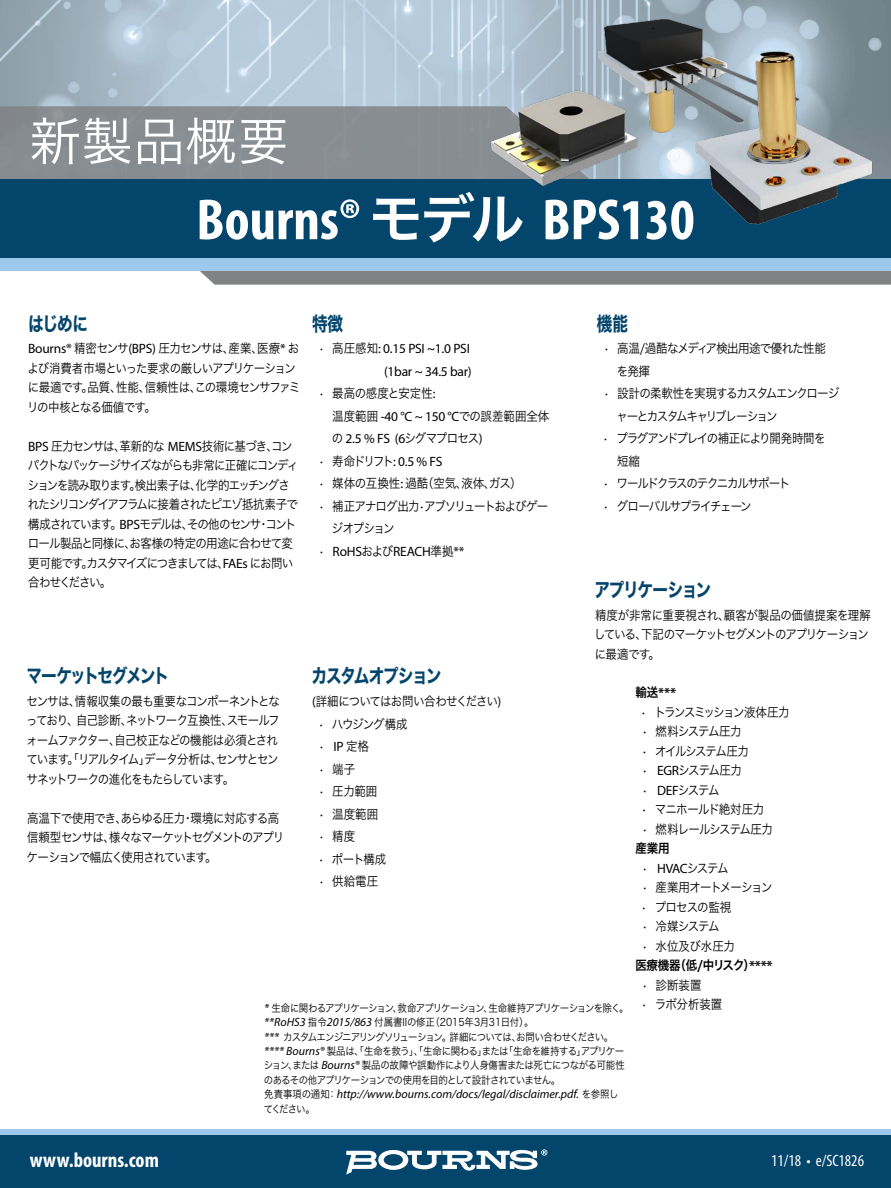
<style>
.page{position:relative;width:891px;height:1188px;background:#fff}
.page>*{position:absolute;margin:0;border:0;box-sizing:border-box;transform-origin:0 0}
.t1{font:700 condensed 58.35px "Myriad Pro";color:#fff}
.t2{font:51px "Hiragino Sans W3";letter-spacing:.02em;color:#fff}
.t3{font:700 condensed 21px "Myriad Pro";color:#fff}
.t4{font:19.5px "Hiragino Sans W7";letter-spacing:-.08em;color:#04456b;scale:.8 1}
.t5{font:19.5px "Hiragino Sans W7";letter-spacing:-.105em;color:#04456b;scale:.8 1}
.t6{font:condensed 16.5px "Myriad Pro";color:#fff}
.t7{font:13.5px/22.5px "Myriad Pro";letter-spacing:-.02em;color:#000;text-align:right}
.t8{font:700 13.5px "Myriad Pro";color:#000}
.t9{font:12.75px/19.5px "Hiragino Sans W3";letter-spacing:-.075em;color:#000;scale:.9 1}
.t10{font:12.75px/19.5px "Hiragino Sans W3";letter-spacing:-.055em;color:#000;scale:.9 1}
.t11{font:12.75px/22.5px "Hiragino Sans W3";letter-spacing:-.11em;color:#000;scale:.9 1}
.t12{font:12.75px/22.5px "Hiragino Sans W3";letter-spacing:-.105em;color:#000;scale:.9 1}
.t13{font:12.75px/22.5px "Hiragino Sans W3";color:#000;scale:.9 1}
.t14{font:12.75px "Hiragino Sans W3";letter-spacing:-.02em;color:#000;scale:.9 1}
.t15{font:12.75px "Hiragino Sans W6";letter-spacing:-.055em;color:#000;scale:.9 1}
.t16{font:12.75px "Hiragino Sans W3";letter-spacing:-.13em;color:#000;scale:.9 1}
.t17{font:12.75px "Hiragino Sans W3";letter-spacing:-.12em;color:#000;scale:.9 1}
.t18{font:12.75px "Hiragino Sans W3";letter-spacing:-.005em;color:#000;scale:.9 1}
.t19{font:12.75px "Hiragino Sans W6";letter-spacing:-.02em;color:#000;scale:.9 1}
.t20{font:italic 12px "Myriad Pro";color:#000}
.t21{font:10.5px/14.4px "Hiragino Sans W3";letter-spacing:-.06em;color:#000;scale:.9 1}
.s1{font-family:"Hiragino Sans W6";font-weight:400;font-stretch:normal;font-size:54px}
.s2{font-family:"Myriad Pro";font-size:13.5px}
.s3{font-family:"Hiragino Sans W3";font-size:12.75px}
.s4{font-family:"Myriad Pro";font-style:italic;font-size:12px}
.s5{font-family:"Hiragino Sans W3";font-style:normal;font-size:10.5px}
.s6{font-family:"Hiragino Sans W6";font-weight:400;font-size:12.75px}
.s7{font-family:"Myriad Pro";font-weight:700;font-size:13.5px}
</style>
<div class="page">
<img style="left:0;top:0;width:891px;height:179px">
<div style="left:0;top:1130px;width:891px;height:7px;background:#9fc9ec"></div>
<div style="left:0;top:1135px;width:891px;height:53px;background:#04456b"></div>
<svg style="left:346px;top:1149px;width:201px;height:26px"></svg>
<img style="left:587px;top:0;width:221px;height:179px">
<div style="left:0;top:106px;width:471px;height:73px;background:#888d92"></div>
<svg style="left:128px;top:270px;width:763px;height:15px;background:#919599"></svg>
<div style="left:0;top:181px;width:891px;height:89px;background:#9fc9ec"></div>
<div style="left:0;top:179px;width:891px;height:79px;background:#04456b"></div>
<img style="left:687px;top:32px;width:191px;height:193px">
<img style="left:471px;top:68px;width:193px;height:118px">
<h2 class="t2" style="left:30px;top:96px;width:261px">新製品概要</h2>
<h1 class="t1" style="left:196px;top:183px;width:500px">Bourns® <span class="s1">モデル</span> BPS130</h1>
<h3 class="t4" style="left:28px;top:308px;width:77px">はじめに</h3>
<p class="t9" style="left:27px;top:338px;width:305px"><span class="s2">Bourns®</span> 精密センサ<span class="s2">(BPS)</span> 圧力センサは、産業、医療<span class="s2">*</span> および消費者市場といった要求の厳しいアプリケーションに最適です。品質、性能、信頼性は、この環境センサファミリの中核となる価値です。</p>
<p class="t9" style="left:28px;top:436px;width:302px"><span class="s2">BPS</span> 圧力センサは、革新的な <span class="s2">MEMS</span>技術に基づき、コンパクトなパッケージサイズながらも非常に正確にコンディションを読み取ります。検出素子は、化学的エッチングされたシリコンダイアフラムに接着されたピエゾ抵抗素子で構成されています。<span class="s2">BPS</span>モデルは、その他のセンサ・コントロール製品と同様に、お客様の特定の用途に合わせて変更可能です。カスタマイズにつきましては、<span class="s2">FAEs</span> にお問い合わせください。</p>
<h3 class="t4" style="left:312px;top:308px;width:40px">特徴</h3>
<h3 class="t4" style="left:597px;top:308px;width:40px">機能</h3>
<p class="t7" style="left:319px;top:337px;width:155px"><span class="s3">• 高圧感知</span>: 0.15 PSI ~1.0 PSI (1bar ~ 34.5 bar)</p>
<p class="t13" style="left:332px;top:382px;width:243px;text-indent:-14px">• 最高の感度と安定性<span class="s2">:<br></span>温度範囲 <span class="s2">-40 °C ~ 150 °C</span>での誤差範囲全体</p>
<p class="t7" style="left:332px;top:427px;width:152px"><span class="s3">の</span> 2.5 % FS (6<span class="s3">シグマプロセス</span>)</p>
<p class="t9" style="left:319px;top:451px;width:139px">• 寿命ドリフト<span class="s2">: 0.5 % FS</span></p>
<p class="t14" style="left:319px;top:472px;width:227px">• 媒体の互換性<span class="s2">:</span> 過酷（空気、液体、ガス）</p>
<p class="t9" style="left:332px;top:494px;width:242px;line-height:22.5px;text-indent:-13px">• 補正アナログ出力•アブソリュートおよびゲージオプション</p>
<p class="t7" style="left:319px;top:540px;width:147px"><span class="s3">•</span> RoHS<span class="s3">および</span>REACH<span class="s3">準拠</span>**</p>
<p class="t9" style="left:617px;top:336px;width:234px;line-height:22.5px;text-indent:-13px">• 高温/過酷なメディア検出用途で優れた性能を発揮</p>
<p class="t11" style="left:617px;top:381px;width:249px;text-indent:-13px">• 設計の柔軟性を実現するカスタムエンクロージャーとカスタムキャリブレーション</p>
<p class="t12" style="left:617px;top:426px;width:233px;text-indent:-14px">• プラグアンドプレイの補正により開発時間を短縮</p>
<p class="t11" style="left:603px;top:471px;width:210px">• ワールドクラスのテクニカルサポート</p>
<p class="t12" style="left:603px;top:494px;width:166px">• グローバルサプライチェーン</p>
<h3 class="t4" style="left:595px;top:574px;width:148px">アプリケーション</h3>
<p class="t10" style="left:594px;top:604px;width:309px">精度が非常に重要視され、顧客が製品の価値提案を理解している、下記のマーケットセグメントのアプリケーションに最適です。</p>
<h3 class="t5" style="left:26px;top:661px;width:180px">マーケットセグメント</h3>
<p class="t9" style="left:26px;top:690px;width:283px">センサは、情報収集の最も重要なコンポーネントとなっており、自己診断、ネットワーク互換性、スモールフォームファクター、自己校正などの機能は必須とされています。「リアルタイム」データ分析は、センサとセンサネットワークの進化をもたらしています。</p>
<p class="t9" style="left:27px;top:807px;width:288px">高温下で使用でき、あらゆる圧力・環境に対応する高信頼型センサは、様々なマーケットセグメントのアプリケーションで幅広く使用されています。</p>
<h3 class="t4" style="left:312px;top:661px;width:164px">カスタムオプション</h3>
<p class="t9" style="left:312px;top:691px;width:212px"><span class="s2">(</span>詳細についてはお問い合わせください<span class="s2">)</span></p>
<p class="t9" style="left:318px;top:713px;width:101px">• ハウジング構成</p>
<p class="t9" style="left:319px;top:736px;width:57px">• <span class="s2">IP</span> 定格</p>
<p class="t9" style="left:319px;top:758px;width:42px">• 端子</p>
<p class="t9" style="left:319px;top:781px;width:67px">• 圧力範囲</p>
<p class="t9" style="left:319px;top:803px;width:67px">• 温度範囲</p>
<p class="t9" style="left:319px;top:826px;width:42px">• 精度</p>
<p class="t9" style="left:318px;top:848px;width:77px">• ポート構成</p>
<p class="t9" style="left:319px;top:871px;width:67px">• 供給電圧</p>
<p class="t21" style="left:264px;top:1000px;width:407px"><span class="s4">*</span> 生命に関わるアプリケーション、救命アプリケーション、生命維持アプリケーションを除く。<span class="s4">**RoHS3</span> 指令<span class="s4">2015/863</span> 付属書IIの修正（2015年3月31日付）。<br><span class="s4">***</span> カスタムエンジニアリングソリューション。詳細については、お問い合わせください。<span class="s4">**** Bourns®</span> 製品は、「生命を救う」、「生命に関わる」または「生命を維持する」アプリケーション、または <span class="s4">Bourns®</span> 製品の故障や誤動作により人身傷害または死亡につながる可能性のあるその他アプリケーションでの使用を目的として設計されていません。</p>
<p class="t20" style="left:264px;top:1087px;width:356px"><span class="s5">免責事項の通知：</span> http://www.bourns.com/docs/legal/disclaimer.pdf. <span class="s5">を参照し</span></p>
<p class="t21" style="left:264px;top:1101px;width:58px">てください。</p>
<p class="t8" style="left:635px;top:684px;width:42px"><span class="s6">輸送</span>***</p>
<p class="t16" style="left:641px;top:701px;width:167px">• トランスミッション液体圧力</p>
<p class="t9" style="left:642px;top:721px;width:112px">• 燃料システム圧力</p>
<p class="t17" style="left:642px;top:740px;width:121px">• オイルシステム圧力</p>
<p class="t9" style="left:642px;top:760px;width:113px">• <span class="s2">EGR</span>システム圧力</p>
<p class="t9" style="left:642px;top:779px;width:88px">• <span class="s2">DEF</span>システム</p>
<p class="t9" style="left:642px;top:799px;width:138px">• マニホールド絶対圧力</p>
<p class="t9" style="left:642px;top:818px;width:147px">• 燃料レールシステム圧力</p>
<p class="t19" style="left:635px;top:837px;width:40px">産業用</p>
<p class="t9" style="left:642px;top:857px;width:98px">• <span class="s2">HVAC</span>システム</p>
<p class="t9" style="left:642px;top:877px;width:146px">• 産業用オートメーション</p>
<p class="t9" style="left:641px;top:896px;width:102px">• プロセスの監視</p>
<p class="t9" style="left:642px;top:916px;width:88px">• 冷媒システム</p>
<p class="t18" style="left:642px;top:935px;width:105px">• 水位及び水圧力</p>
<p class="t15" style="left:635px;top:954px;width:154px">医療機器（低/中リスク）<span class="s7">****</span></p>
<p class="t9" style="left:642px;top:974px;width:67px">• 診断装置</p>
<p class="t9" style="left:641px;top:994px;width:92px">• ラボ分析装置</p>
<h3 class="t3" style="left:30px;top:1147px;width:131px">www.bourns.com</h3>
<p class="t6" style="left:771px;top:1151px;width:94px">11/18 • e/SC1826</p>
</div>
